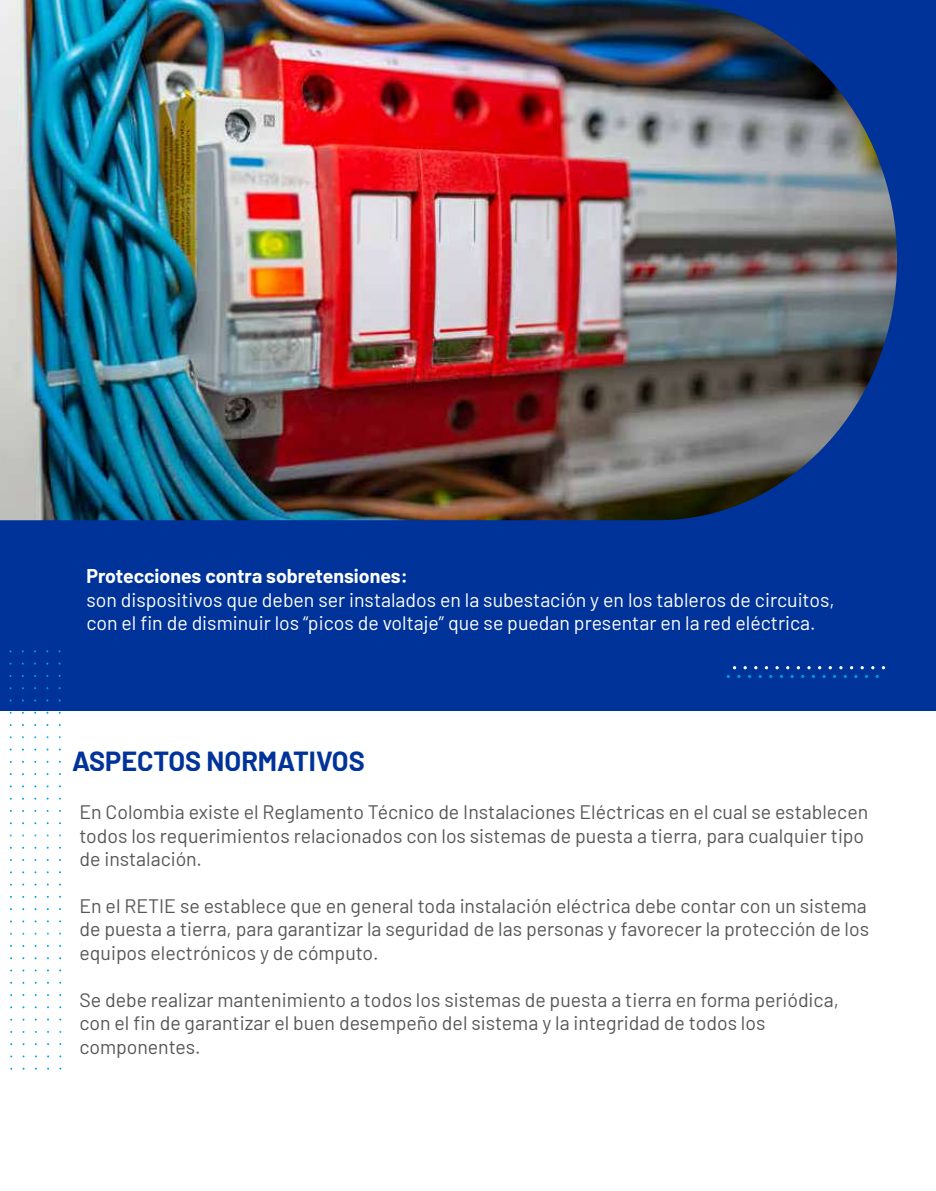
<style>
.page{position:relative;width:936px;height:1191px;background:#fff}
.page>*{position:absolute;margin:0;border:0;box-sizing:border-box;transform-origin:0 0}
.t1{font:700 27px "Barlow";color:#039}
.t2{font:19.5px/23.4px "Barlow";color:#575756}
.t3{font:19.5px/23.4px "Barlow";color:#fff}
.t4{font:700 19.5px "Barlow";color:#fff}
</style>
<div class="page">
<div style="left:0;top:0;width:935px;height:710px;background:#039"></div>
<img style="left:0;top:0;width:897px;height:520px">
<p class="t4" style="left:86px;top:562px;width:323px">Protecciones contra sobretensiones:</p>
<p class="t3" style="left:86px;top:586px;width:749px">son dispositivos que deben ser instalados en la subestación y en los tableros de circuitos, con el fin de disminuir los “picos de voltaje” que se puedan presentar en la red eléctrica.</p>
<h1 class="t1" style="left:72px;top:741px;width:294px">ASPECTOS NORMATIVOS</h1>
<p class="t2" style="left:79px;top:799px;width:790px">En Colombia existe el Reglamento Técnico de Instalaciones Eléctricas en el cual se establecen todos los requerimientos relacionados con los sistemas de puesta a tierra, para cualquier tipo de instalación.</p>
<p class="t2" style="left:79px;top:893px;width:791px;text-align:justify">En el RETIE se establece que en general toda instalación eléctrica debe contar con un sistema de puesta a tierra, para garantizar la seguridad de las personas y favorecer la protección de los equipos electrónicos y de cómputo.</p>
<p class="t2" style="left:79px;top:986px;width:761px">Se debe realizar mantenimiento a todos los sistemas de puesta a tierra en forma periódica, con el fin de garantizar el buen desempeño del sistema y la integridad de todos los componentes.</p>
</div>
